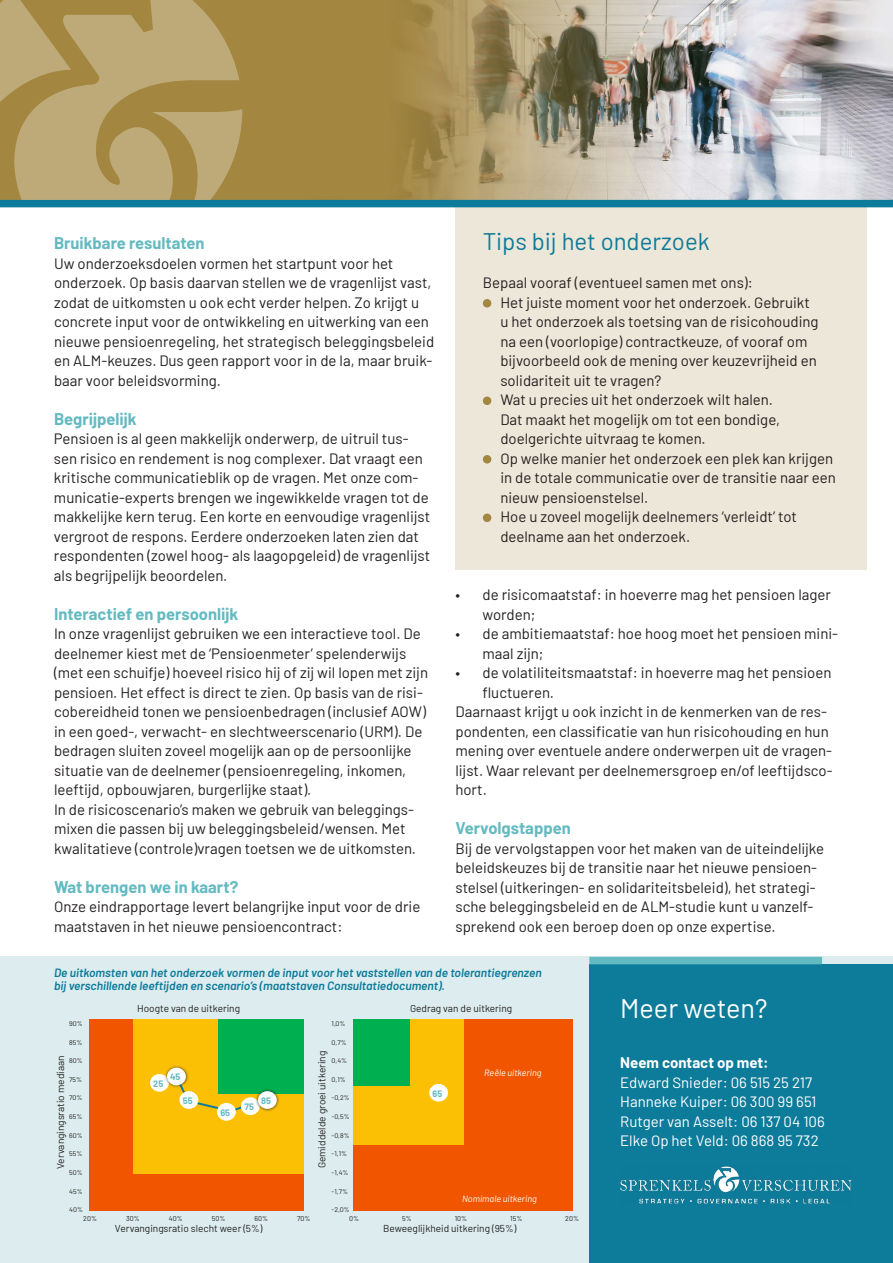
<style>
.page{position:relative;width:893px;height:1263px;background:#fff}
.page>*{position:absolute;margin:0;border:0;box-sizing:border-box;transform-origin:0 0}
.t1{font:27px "Barlow";color:#fff}
.t2{font:24px "Barlow";color:#0d7b9a}
.t3{font:700 16.5px "Barlow";color:#64bac1}
.t4{font:15px/19.5px "Barlow";color:#231f20}
.t5{font:15px/19.5px "Barlow";color:#fff}
.t6{font:700 15px "Barlow";color:#fff}
.t7{font:italic 600 12px/13px "Barlow";color:#0d7b9a}
.t8{font:10.05px "Barlow";color:#231f20}
.t9{font:700 9.15px "Barlow";color:#64bac1}
.t10{font:italic 9px "Barlow";color:#fff}
.t11{font:7.05px "Barlow";color:#231f20}
.t12{font:6.75px "Barlow";color:#231f20;scale:1.04 1}
</style>
<div class="page">
<div style="left:0;top:957px;width:893px;height:306px;background:#ddedef"></div>
<div style="left:455px;top:206px;width:412px;height:364px;background:#ede7d9"></div>
<img style="left:753px;top:0;width:140px;height:200px">
<img style="left:242px;top:0;width:511px;height:200px">
<div style="left:589px;top:964px;width:304px;height:299px;background:#0d7b9a"></div>
<img style="left:620px;top:1166px;width:231px;height:38px">
<div style="left:589px;top:957px;width:233px;height:7px;background:#64bac1"></div>
<div style="left:0;top:200px;width:893px;height:7px;background:#0d7b9a"></div>
<svg style="left:0;top:0;width:242px;height:200px;background:#b49d64"></svg>
<div style="left:90px;top:1019px;width:214px;height:192px;background:#f15500"></div>
<div style="left:133px;top:1019px;width:171px;height:154px;background:#fbc004"></div>
<div style="left:219px;top:1019px;width:85px;height:75px;background:#00af50"></div>
<svg style="left:181px;top:1080px;width:42px;height:29px"></svg>
<svg style="left:233px;top:1105px;width:11px;height:8px"></svg>
<div style="left:150px;top:1074px;width:19px;height:18px;background:#fff;border-radius:50%"></div>
<div style="left:164px;top:1065px;width:25px;height:23px;background:#231f20;opacity:.75"></div>
<div style="left:167px;top:1068px;width:19px;height:17px;background:#fff;border-radius:50%"></div>
<div style="left:179px;top:1091px;width:19px;height:18px;background:#fff;border-radius:50%"></div>
<div style="left:217px;top:1103px;width:19px;height:18px;background:#fff;border-radius:50%"></div>
<div style="left:241px;top:1097px;width:19px;height:18px;background:#fff;border-radius:50%"></div>
<div style="left:255px;top:1088px;width:25px;height:24px;background:#231f20;opacity:.75"></div>
<div style="left:258px;top:1091px;width:19px;height:18px;background:#fff;border-radius:50%"></div>
<div style="left:353px;top:1019px;width:220px;height:192px;background:#f15500"></div>
<div style="left:353px;top:1019px;width:111px;height:126px;background:#fbc004"></div>
<div style="left:353px;top:1019px;width:57px;height:66px;background:#00af50"></div>
<div style="left:429px;top:1084px;width:19px;height:18px;background:#fff;border-radius:50%"></div>
<div style="left:483px;top:299px;width:8px;height:9px;background:#a38640;border-radius:50%"></div>
<div style="left:483px;top:396px;width:8px;height:9px;background:#a38640;border-radius:50%"></div>
<div style="left:483px;top:455px;width:8px;height:9px;background:#a38640;border-radius:50%"></div>
<div style="left:483px;top:513px;width:8px;height:9px;background:#a38640;border-radius:50%"></div>
<p class="t3" style="left:54px;top:231px;width:152px">Bruikbare resultaten</p>
<p class="t4" style="left:54px;top:252px;width:382px">Uw onderzoeksdoelen vormen het startpunt voor het onderzoek. Op basis daarvan stellen we de vragenlijst vast, zodat de uitkomsten u ook echt verder helpen. Zo krijgt u concrete input voor de ontwikkeling en uitwerking van een nieuwe pensioenregeling, het strategisch beleggingsbeleid en ALM-keuzes. Dus geen rapport voor in de la, maar bruik&shy;baar voor beleidsvorming.</p>
<p class="t3" style="left:54px;top:406px;width:84px">Begrijpelijk</p>
<p class="t4" style="left:54px;top:428px;width:378px">Pensioen is al geen makkelijk onderwerp, de uitruil tus&shy;sen risico en rendement is nog complexer. Dat vraagt een kritische communicatieblik op de vragen. Met onze com&shy;municatie-experts brengen we ingewikkelde vragen tot de makkelijke kern terug. Een korte en eenvoudige vragenlijst vergroot de respons. Eerdere onderzoeken laten zien dat respondenten (zowel hoog- als laagopgeleid) de vragenlijst als begrijpelijk beoordelen.</p>
<p class="t3" style="left:54px;top:601px;width:186px">Interactief en persoonlijk</p>
<p class="t4" style="left:54px;top:623px;width:376px">In onze vragenlijst gebruiken we een interactieve tool. De deelnemer kiest met de ‘Pensioenmeter’ spelenderwijs (met een schuifje) hoeveel risico hij of zij wil lopen met zijn pensioen. Het effect is direct te zien. Op basis van de risi&shy;cobereidheid tonen we pensioenbedragen (inclusief AOW) in een goed-, verwacht- en slechtweerscenario (URM). De bedragen sluiten zoveel mogelijk aan op de persoonlijke situatie van de deelnemer (pensioenregeling, inkomen, leeftijd, opbouwjaren, burgerlijke staat).<br>In de risicoscenario’s maken we gebruik van beleggings&shy;mixen die passen bij uw beleggingsbeleid/wensen. Met kwalitatieve (controle)vragen toetsen we de uitkomsten.</p>
<p class="t3" style="left:54px;top:874px;width:186px">Wat brengen we in kaart?</p>
<p class="t4" style="left:54px;top:896px;width:368px">Onze eindrapportage levert belangrijke input voor de drie maatstaven in het nieuwe pensioencontract:</p>
<h2 class="t2" style="left:483px;top:224px;width:228px">Tips bij het onderzoek</h2>
<p class="t4" style="left:500px;top:272px;width:337px;text-indent:-18px">Bepaal vooraf (eventueel samen met ons):<br>Het juiste moment voor het onderzoek. Gebruikt<br>u het onderzoek als toetsing van de risicohouding na een (voorlopige) contractkeuze, of vooraf om bijvoorbeeld ook de mening over keuzevrijheid en solidariteit uit te vragen?<br>Wat u precies uit het onderzoek wilt halen.<br>Dat maakt het mogelijk om tot een bondige, doelgerichte uitvraag te komen.<br>Op welke manier het onderzoek een plek kan krijgen in de totale communicatie over de transitie naar een nieuw pensioenstelsel.<br>Hoe u zoveel mogelijk deelnemers ‘verleidt’ tot deelname aan het onderzoek.</p>
<p class="t4" style="left:482px;top:584px;width:350px;text-indent:-27px">• de risicomaatstaf: in hoeverre mag het pensioen lager worden;</p>
<p class="t4" style="left:482px;top:623px;width:357px;text-indent:-27px">• de ambitiemaatstaf: hoe hoog moet het pensioen mini&shy;maal zijn;</p>
<p class="t4" style="left:455px;top:662px;width:377px">• de volatiliteitsmaatstaf: in hoeverre mag het pensioen</p>
<p class="t4" style="left:482px;top:681px;width:73px">fluctueren.</p>
<p class="t4" style="left:455px;top:701px;width:373px">Daarnaast krijgt u ook inzicht in de kenmerken van de res-</p>
<p class="t4" style="left:455px;top:720px;width:375px">pondenten, een classificatie van hun risicohouding en hun</p>
<p class="t4" style="left:455px;top:740px;width:378px">mening over eventuele andere onderwerpen uit de vragen-</p>
<p class="t4" style="left:455px;top:759px;width:379px">lijst. Waar relevant per deelnemersgroep en/of leeftijdsco-</p>
<p class="t4" style="left:455px;top:779px;width:33px">hort.</p>
<p class="t3" style="left:455px;top:816px;width:117px">Vervolgstappen</p>
<p class="t4" style="left:455px;top:837px;width:370px">Bij de vervolgstappen voor het maken van de uiteindelijke beleidskeuzes bij de transitie naar het nieuwe pensioen&shy;stelsel (uitkeringen- en solidariteitsbeleid), het strategi&shy;sche beleggingsbeleid en de ALM-studie kunt u vanzelf&shy;sprekend ook een beroep doen op onze expertise.</p>
<p class="t7" style="left:54px;top:965px;width:489px">De uitkomsten van het onderzoek vormen de input voor het vaststellen van de tolerantiegrenzen bij verschillende leeftijden en scenario’s (maatstaven Consultatiedocument).</p>
<p class="t12" style="left:69px;top:1018px;width:15px">90%</p>
<p class="t12" style="left:69px;top:1037px;width:14px">85%</p>
<p class="t12" style="left:69px;top:1056px;width:15px">80%</p>
<p class="t12" style="left:69px;top:1074px;width:14px">75%</p>
<p class="t12" style="left:69px;top:1093px;width:14px">70%</p>
<p class="t12" style="left:69px;top:1112px;width:14px">65%</p>
<p class="t12" style="left:69px;top:1130px;width:15px">60%</p>
<p class="t12" style="left:69px;top:1149px;width:14px">55%</p>
<p class="t12" style="left:69px;top:1167px;width:15px">50%</p>
<p class="t12" style="left:69px;top:1186px;width:14px">45%</p>
<p class="t12" style="left:69px;top:1205px;width:15px">40%</p>
<p class="t8" style="left:53px;top:1169px;width:115px;rotate:-90deg">Vervangingsratio mediaan</p>
<p class="t8" style="left:137px;top:1001px;width:104px">Hoogte van de uitkering</p>
<p class="t9" style="left:170px;top:1070px;width:12px">45</p>
<p class="t9" style="left:153px;top:1076px;width:11px">25</p>
<p class="t9" style="left:183px;top:1094px;width:11px">55</p>
<p class="t9" style="left:220px;top:1105px;width:11px">65</p>
<p class="t9" style="left:245px;top:1100px;width:11px">75</p>
<p class="t9" style="left:261px;top:1094px;width:11px">85</p>
<p class="t11" style="left:83px;top:1213px;width:15px">20%</p>
<p class="t11" style="left:126px;top:1213px;width:15px">30%</p>
<p class="t11" style="left:169px;top:1213px;width:15px">40%</p>
<p class="t11" style="left:212px;top:1213px;width:15px">50%</p>
<p class="t11" style="left:254px;top:1213px;width:15px">60%</p>
<p class="t11" style="left:297px;top:1213px;width:15px">70%</p>
<p class="t8" style="left:115px;top:1221px;width:149px">Vervangingsratio slecht weer (5%)</p>
<p class="t12" style="left:332px;top:1018px;width:15px">1,0%</p>
<p class="t12" style="left:332px;top:1037px;width:16px">0,7%</p>
<p class="t12" style="left:332px;top:1056px;width:17px">0,4%</p>
<p class="t12" style="left:332px;top:1074px;width:15px">0,1%</p>
<p class="t12" style="left:332px;top:1093px;width:19px">-0,2%</p>
<p class="t12" style="left:332px;top:1112px;width:19px">-0,5%</p>
<p class="t12" style="left:332px;top:1130px;width:19px">-0,8%</p>
<p class="t12" style="left:332px;top:1149px;width:16px">-1,1%</p>
<p class="t12" style="left:332px;top:1167px;width:18px">-1,4%</p>
<p class="t12" style="left:332px;top:1186px;width:17px">-1,7%</p>
<p class="t12" style="left:332px;top:1205px;width:19px">-2,0%</p>
<p class="t8" style="left:314px;top:1168px;width:119px;rotate:-90deg">Gemiddelde groei uitkering</p>
<p class="t8" style="left:410px;top:1001px;width:104px">Gedrag van de uitkering</p>
<p class="t9" style="left:433px;top:1086px;width:11px">65</p>
<p class="t10" style="left:484px;top:1066px;width:59px">Reële uitkering</p>
<p class="t10" style="left:462px;top:1192px;width:76px">Nomimale uitkering</p>
<p class="t11" style="left:349px;top:1213px;width:11px">0%</p>
<p class="t11" style="left:402px;top:1213px;width:11px">5%</p>
<p class="t11" style="left:455px;top:1213px;width:14px">10%</p>
<p class="t11" style="left:510px;top:1213px;width:14px">15%</p>
<p class="t11" style="left:565px;top:1213px;width:15px">20%</p>
<p class="t8" style="left:383px;top:1221px;width:135px">Beweeglijkheid uitkering (95%)</p>
<h1 class="t1" style="left:620px;top:988px;width:149px">Meer weten?</h1>
<p class="t6" style="left:620px;top:1052px;width:150px">Neem contact op met:</p>
<p class="t5" style="left:620px;top:1071px;width:206px">Edward Snieder: 06 515 25 217<br>Hanneke Kuiper: 06 300 99 651<br>Rutger van Asselt: 06 137 04 106<br>Elke Op het Veld: 06 868 95 732</p>
</div>
